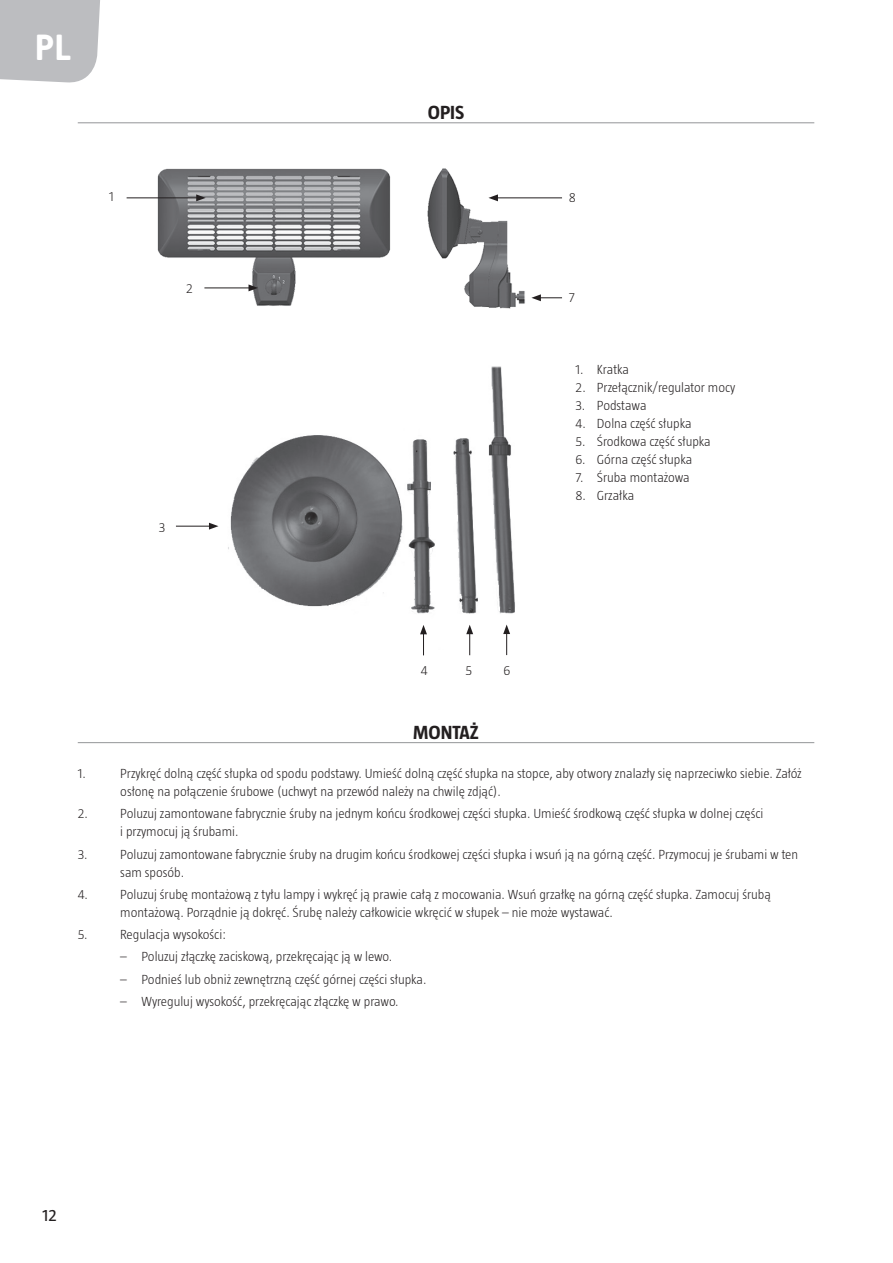
<style>
.page{position:relative;width:893px;height:1263px;background:#fff}
.page>*{position:absolute;margin:0;border:0;box-sizing:border-box;transform-origin:0 0}
.t1{font:700 38.1px "Creighton Pro";color:#fff}
.t2{font:700 19.5px "Taz";color:#231f20}
.t3{font:16.95px "Taz";color:#231f20}
.t4{font:300 13.5px/18px "Taz";color:#231f20}
</style>
<div class="page">
<div style="left:0;top:0;width:100px;height:83px;background:#bcbdc0"></div>
<hr style="left:78px;top:122px;width:736px;height:1px;background:#939598">
<hr style="left:78px;top:742px;width:736px;height:1px;background:#939598">
<img style="left:127px;top:168px;width:415px;height:488px">
<svg style="left:420px;top:625px;width:7px;height:30px"></svg>
<svg style="left:466px;top:625px;width:7px;height:30px"></svg>
<svg style="left:503px;top:624px;width:7px;height:31px"></svg>
<hr style="left:127px;top:197px;width:72px;height:1px;background:#231f20">
<svg style="left:196px;top:194px;width:10px;height:7px"></svg>
<hr style="left:204px;top:288px;width:47px;height:1px;background:#231f20">
<svg style="left:249px;top:284px;width:9px;height:7px"></svg>
<hr style="left:496px;top:197px;width:66px;height:1px;background:#231f20">
<svg style="left:488px;top:194px;width:10px;height:7px"></svg>
<hr style="left:176px;top:526px;width:35px;height:1px;background:#231f20">
<svg style="left:209px;top:523px;width:9px;height:7px"></svg>
<svg style="left:531px;top:294px;width:31px;height:7px"></svg>
<h1 class="t1" style="left:36px;top:26px;width:36px">PL</h1>
<h2 class="t2" style="left:428px;top:101px;width:38px">OPIS</h2>
<p class="t4" style="left:109px;top:188px;width:6px">1</p>
<p class="t4" style="left:569px;top:188px;width:9px">8</p>
<p class="t4" style="left:186px;top:279px;width:8px">2</p>
<p class="t4" style="left:159px;top:518px;width:8px">3</p>
<p class="t4" style="left:569px;top:288px;width:8px">7</p>
<p class="t4" style="left:576px;top:360px;width:55px">1. Kratka</p>
<p class="t4" style="left:576px;top:378px;width:161px">2. Przełącznik/regulator mocy</p>
<p class="t4" style="left:576px;top:396px;width:72px">3. Podstawa</p>
<p class="t4" style="left:576px;top:414px;width:117px">4. Dolna część słupka</p>
<p class="t4" style="left:576px;top:432px;width:137px">5. Środkowa część słupka</p>
<p class="t4" style="left:576px;top:450px;width:118px">6. Górna część słupka</p>
<p class="t4" style="left:576px;top:468px;width:116px">7. Śruba montażowa</p>
<p class="t4" style="left:576px;top:486px;width:60px">8. Grzałka</p>
<p class="t4" style="left:421px;top:661px;width:8px">4</p>
<p class="t4" style="left:465px;top:661px;width:8px">5</p>
<p class="t4" style="left:503px;top:661px;width:9px">6</p>
<h2 class="t2" style="left:413px;top:721px;width:67px">MONTAŻ</h2>
<p class="t4" style="left:78px;top:764px;width:10px">1.</p>
<p class="t4" style="left:120px;top:764px;width:683px">Przykręć dolną część słupka od spodu podstawy. Umieść dolną część słupka na stopce, aby otwory znalazły się naprzeciwko siebie. Załóż osłonę na połączenie śrubowe (uchwyt na przewód należy na chwilę zdjąć).</p>
<p class="t4" style="left:120px;top:804px;width:645px;text-indent:-43px">2. Poluzuj zamontowane fabrycznie śruby na jednym końcu środkowej części słupka. Umieść środkową część słupka w dolnej części i przymocuj ją śrubami.</p>
<p class="t4" style="left:78px;top:845px;width:11px">3.</p>
<p class="t4" style="left:120px;top:845px;width:679px">Poluzuj zamontowane fabrycznie śruby na drugim końcu środkowej części słupka i wsuń ją na górną część. Przymocuj je śrubami w ten sam sposób.</p>
<p class="t4" style="left:120px;top:885px;width:652px;text-indent:-43px">4. Poluzuj śrubę montażową z tyłu lampy i wykręć ją prawie całą z mocowania. Wsuń grzałkę na górną część słupka. Zamocuj śrubą montażową. Porządnie ją dokręć. Śrubę należy całkowicie wkręcić w słupek – nie może wystawać.</p>
<p class="t4" style="left:78px;top:925px;width:11px">5.</p>
<p class="t4" style="left:120px;top:925px;width:108px">Regulacja wysokości:</p>
<p class="t4" style="left:120px;top:947px;width:273px">– Poluzuj złączkę zaciskową, przekręcając ją w lewo.</p>
<p class="t4" style="left:120px;top:970px;width:308px">– Podnieś lub obniż zewnętrzną część górnej części słupka.</p>
<p class="t4" style="left:120px;top:992px;width:280px">– Wyreguluj wysokość, przekręcając złączkę w prawo.</p>
<p class="t3" style="left:43px;top:1206px;width:16px">12</p>
</div>
